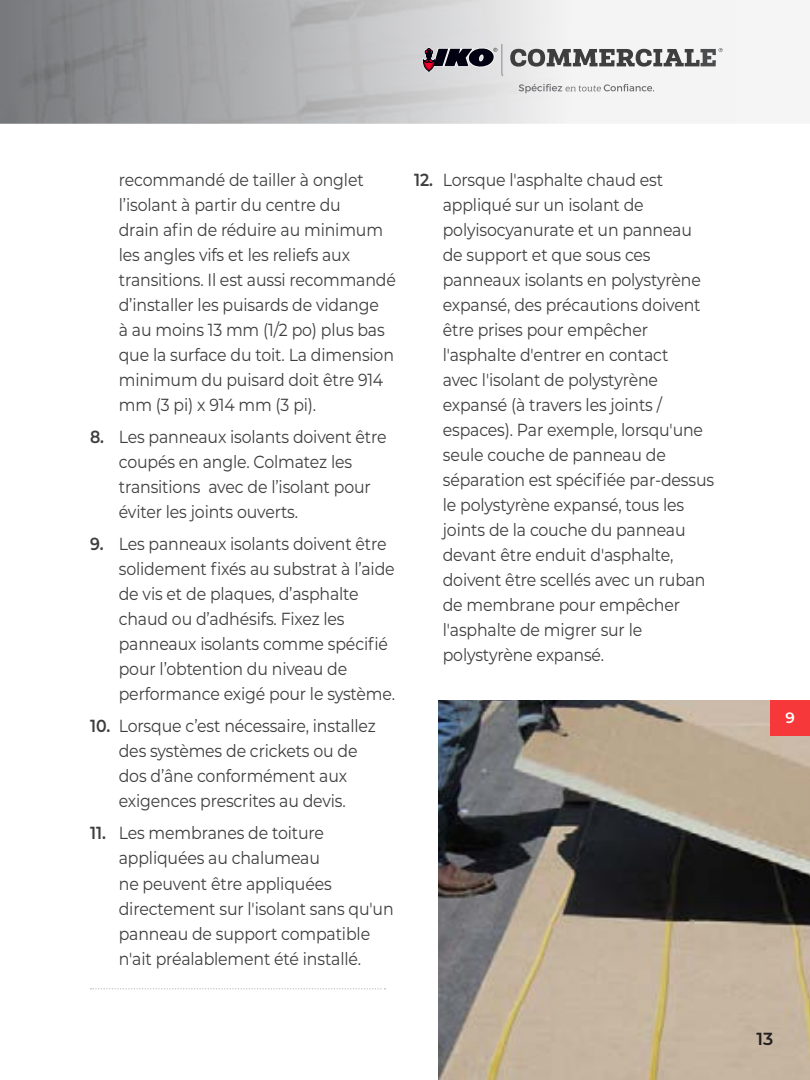
<style>
.page{position:relative;width:810px;height:1080px;background:#fff}
.page>*{position:absolute;margin:0;border:0;box-sizing:border-box;transform-origin:0 0}
.t1{font:17.5px/25px "Montserrat";letter-spacing:-.01em;color:#3e3e3f;scale:.9 1}
.Bodycopy{font:600 17.5px "Montserrat";color:#231f20}
.Bodycopy-2{font:600 15px "Montserrat";color:#fff}
.s1{font-weight:600}
</style>
<div class="page">
<svg style="left:0;top:0;width:810px;height:124px"></svg>
<svg style="left:423px;top:45px;width:80px;height:31px;background:#89848c"></svg>
<svg style="left:519px;top:84px;width:135px;height:9px"></svg>
<svg style="left:510px;top:48px;width:212px;height:19px"></svg>
<img style="left:439px;top:700px;width:371px;height:380px">
<svg style="left:91px;top:988px;width:295px;height:1px"></svg>
<div style="left:770px;top:700px;width:40px;height:36px;background:#f6383b"></div>
<p class="t1" style="left:119px;top:166px;width:309px">recommandé de tailler à onglet l’isolant à partir du centre du<br>drain afin de réduire au minimum les angles vifs et les reliefs aux transitions. Il est aussi recommandé d’installer les puisards de vidange<br>à au moins 13 mm (1/2 po) plus bas que la surface du toit. La dimension minimum du puisard doit être 914 mm (3 pi) x 914 mm (3 pi).</p>
<p class="t1" style="left:119px;top:424px;width:299px;text-indent:-29px"><span class="s1">8.</span> Les panneaux isolants doivent être coupés en angle. Colmatez les transitions avec de l’isolant pour éviter les joints ouverts.</p>
<p class="t1" style="left:119px;top:531px;width:309px;text-indent:-29px"><span class="s1">9.</span> Les panneaux isolants doivent être solidement fixés au substrat à l’aide de vis et de plaques, d’asphalte chaud ou d’adhésifs. Fixez les panneaux isolants comme spécifié pour l’obtention du niveau de performance exigé pour le système.</p>
<p class="t1" style="left:119px;top:713px;width:287px;text-indent:-29px"><span class="s1">10.</span> Lorsque c’est nécessaire, installez des systèmes de crickets ou de dos d’âne conformément aux exigences prescrites au devis.</p>
<p class="t1" style="left:119px;top:820px;width:307px;text-indent:-29px"><span class="s1">11.</span> Les membranes de toiture appliquées au chalumeau<br>ne peuvent être appliquées directement sur l'isolant sans qu'un panneau de support compatible n'ait préalablement été installé.</p>
<p class="t1" style="left:443px;top:166px;width:303px;text-indent:-29px"><span class="s1">12.</span> Lorsque l'asphalte chaud est appliqué sur un isolant de polyisocyanurate et un panneau de support et que sous ces panneaux isolants en polystyrène expansé, des précautions doivent être prises pour empêcher l'asphalte d'entrer en contact<br>avec l'isolant de polystyrène expansé (à travers les joints / espaces). Par exemple, lorsqu'une seule couche de panneau de séparation est spécifiée par-dessus le polystyrène expansé, tous les joints de la couche du panneau devant être enduit d'asphalte, doivent être scellés avec un ruban de membrane pour empêcher l'asphalte de migrer sur le polystyrène expansé.</p>
<p class="Bodycopy-2" style="left:785px;top:707px;width:11px">9</p>
<p class="Bodycopy" style="left:757px;top:1026px;width:18px">13</p>
</div>
